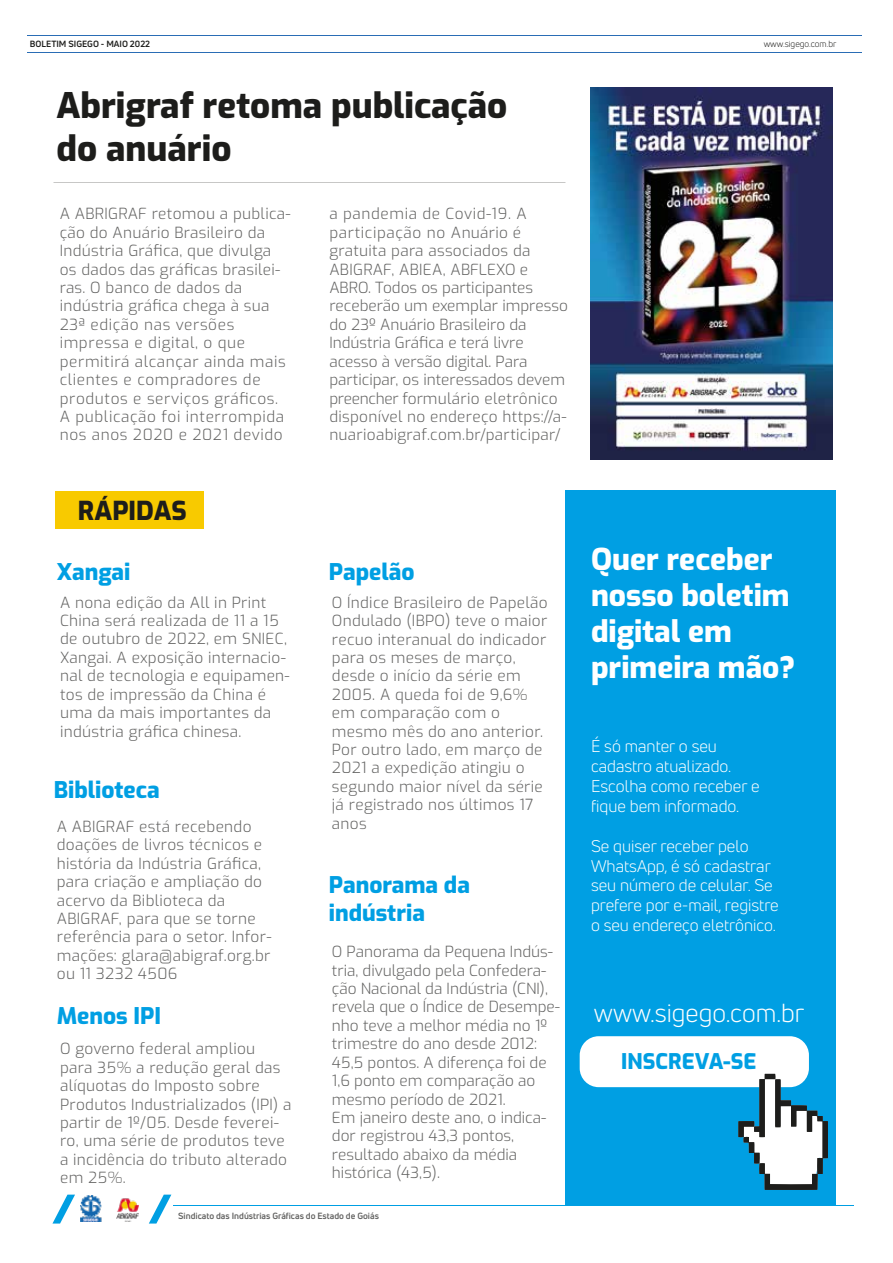
<style>
.page{position:relative;width:893px;height:1263px;background:#fff}
.page>*{position:absolute;margin:0;border:0;box-sizing:border-box;transform-origin:0 0}
.t1{font:100 35.1px/42.2px "Exo";color:#1d1d1b}
.t2{font:100 30px/36px "Exo";color:#fff}
.t3{font:100 25.95px "Exo";color:#1d1d1b}
.t4{font:25.5px "Uni Neue";color:#fff}
.t5{font:100 22.8px/27.5px "Exo";color:#009fe3}
.t6{font:100 21.45px "Exo";color:#009fe3}
.t7{font:16.65px/20px "Uni Neue";color:#fff}
.t8{font:100 15.3px/18.5px "Exo";letter-spacing:.02em;color:#616160}
.t9{font:100 15.3px/18.5px "Exo";color:#616160}
.t10{font:100 15.3px/18.5px "Exo";letter-spacing:.04em;color:#616160}
.t11{font:700 8.85px "Uni Neue";color:#616160}
.t12{font:700 8.85px "Uni Neue";color:#1d1d1b}
.t13{font:8.85px "Uni Neue";color:#1d1d1b}
</style>
<div class="page">
<div style="left:55px;top:491px;width:149px;height:37px;background:#f8ca00"></div>
<hr style="left:27px;top:52px;width:835px;height:1px;background:#2a6db5">
<hr style="left:27px;top:35px;width:835px;height:1px;background:#2a6db5">
<img style="left:81px;top:1195px;width:58px;height:26px">
<svg style="left:52px;top:1194px;width:23px;height:29px"></svg>
<svg style="left:149px;top:1194px;width:22px;height:29px"></svg>
<hr style="left:173px;top:1205px;width:681px;height:1px;background:#009fe3">
<img style="left:590px;top:87px;width:242px;height:372px">
<div style="left:566px;top:491px;width:270px;height:715px;background:#009fe3"></div>
<div style="left:580px;top:1036px;width:229px;height:51px;background:#fff;border-radius:19px"></div>
<svg style="left:738px;top:1074px;width:90px;height:116px"></svg>
<p class="t12" style="left:30px;top:38px;width:122px">BOLETIM SIGEGO - MAIO 2022</p>
<h1 class="t1" style="left:57px;top:83px;width:452px">Abrigraf retoma publicação do anuário</h1>
<p class="t10" style="left:60px;top:204px;width:232px">A ABRIGRAF retomou a publica&shy;ção do Anuário Brasileiro da<br>Indústria Gráfica, que divulga os dados das gráficas brasilei&shy;ras. O banco de dados da indústria gráfica chega à sua<br>23ª edição nas versões impressa e digital, o que permitirá alcançar ainda mais clientes e compradores de produtos e serviços gráficos.<br>A publicação foi interrompida nos anos 2020 e 2021 devido</p>
<h3 class="t3" style="left:78px;top:491px;width:111px">RÁPIDAS</h3>
<h3 class="t5" style="left:57px;top:557px;width:75px">Xangai</h3>
<p class="t8" style="left:60px;top:592px;width:231px">A nona edição da All in Print<br>China será realizada de 11 a 15 de outubro de 2022, em SNIEC,<br>Xangai. A exposição internacio&shy;nal de tecnologia e equipamen&shy;tos de impressão da China é uma da mais importantes da indústria gráfica chinesa.</p>
<h3 class="t5" style="left:54px;top:775px;width:107px">Biblioteca</h3>
<p class="t8" style="left:57px;top:816px;width:216px">A ABIGRAF está recebendo doações de livros técnicos e história da Indústria Gráfica, para criação e ampliação do acervo da Biblioteca da<br>ABIGRAF, para que se torne referência para o setor. Infor&shy;mações: glara@abigraf.org.br ou 11 3232 4506</p>
<h3 class="t5" style="left:57px;top:1001px;width:106px">Menos IPI</h3>
<p class="t8" style="left:60px;top:1039px;width:233px">O governo federal ampliou<br>para 35% a redução geral das alíquotas do Imposto sobre<br>Produtos Industrializados (IPI) a partir de 1º/05. Desde feverei&shy;ro, uma série de produtos teve a incidência do tributo alterado em 25%.</p>
<p class="t9" style="left:329px;top:204px;width:240px">a pandemia de Covid-19. A participação no Anuário é gratuita para associados da<br>ABIGRAF, ABIEA, ABFLEXO e<br>ABRO. Todos os participantes receberão um exemplar impresso do 23º Anuário Brasileiro da<br>Indústria Gráfica e terá livre acesso à versão digital. Para participar, os interessados devem preencher formulário eletrônico disponível no endereço https://a&shy;nuarioabigraf.com.br/participar/</p>
<h3 class="t5" style="left:329px;top:557px;width:87px">Papelão</h3>
<p class="t8" style="left:332px;top:592px;width:217px">O Índice Brasileiro de Papelão<br>Ondulado (IBPO) teve o maior recuo interanual do indicador para os meses de março, desde o início da série em<br>2005. A queda foi de 9,6% em comparação com o mesmo mês do ano anterior.<br>Por outro lado, em março de<br>2021 a expedição atingiu o segundo maior nível da série já registrado nos últimos 17 anos</p>
<h3 class="t5" style="left:329px;top:870px;width:143px">Panorama da indústria</h3>
<p class="t9" style="left:332px;top:942px;width:230px">O Panorama da Pequena Indús&shy;tria, divulgado pela Confedera&shy;ção Nacional da Indústria (CNI), revela que o Índice de Desempe&shy;nho teve a melhor média no 1º trimestre do ano desde 2012:<br>45,5 pontos. A diferença foi de<br>1,6 ponto em comparação ao mesmo período de 2021.<br>Em janeiro deste ano, o indica&shy;dor registrou 43,3 pontos, resultado abaixo da média histórica (43,5).</p>
<p class="t11" style="left:178px;top:1210px;width:202px">Sindicato das Indústrias Gráficas do Estado de Goiás</p>
<p class="t13" style="left:764px;top:38px;width:74px">www.sigego.com.br</p>
<h2 class="t2" style="left:591px;top:539px;width:206px">Quer receber nosso boletim digital em primeira mão?</h2>
<p class="t7" style="left:591px;top:736px;width:170px">É só manter o seu cadastro atualizado.<br>Escolha como receber e fique bem informado.</p>
<p class="t7" style="left:591px;top:836px;width:189px">Se quiser receber pelo<br>WhatsApp, é só cadastrar seu número de celular. Se prefere por e-mail, registre o seu endereço eletrônico.</p>
<h3 class="t4" style="left:594px;top:998px;width:212px">www.sigego.com.br</h3>
<h3 class="t6" style="left:621px;top:1045px;width:137px">INSCREVA-SE</h3>
</div>
